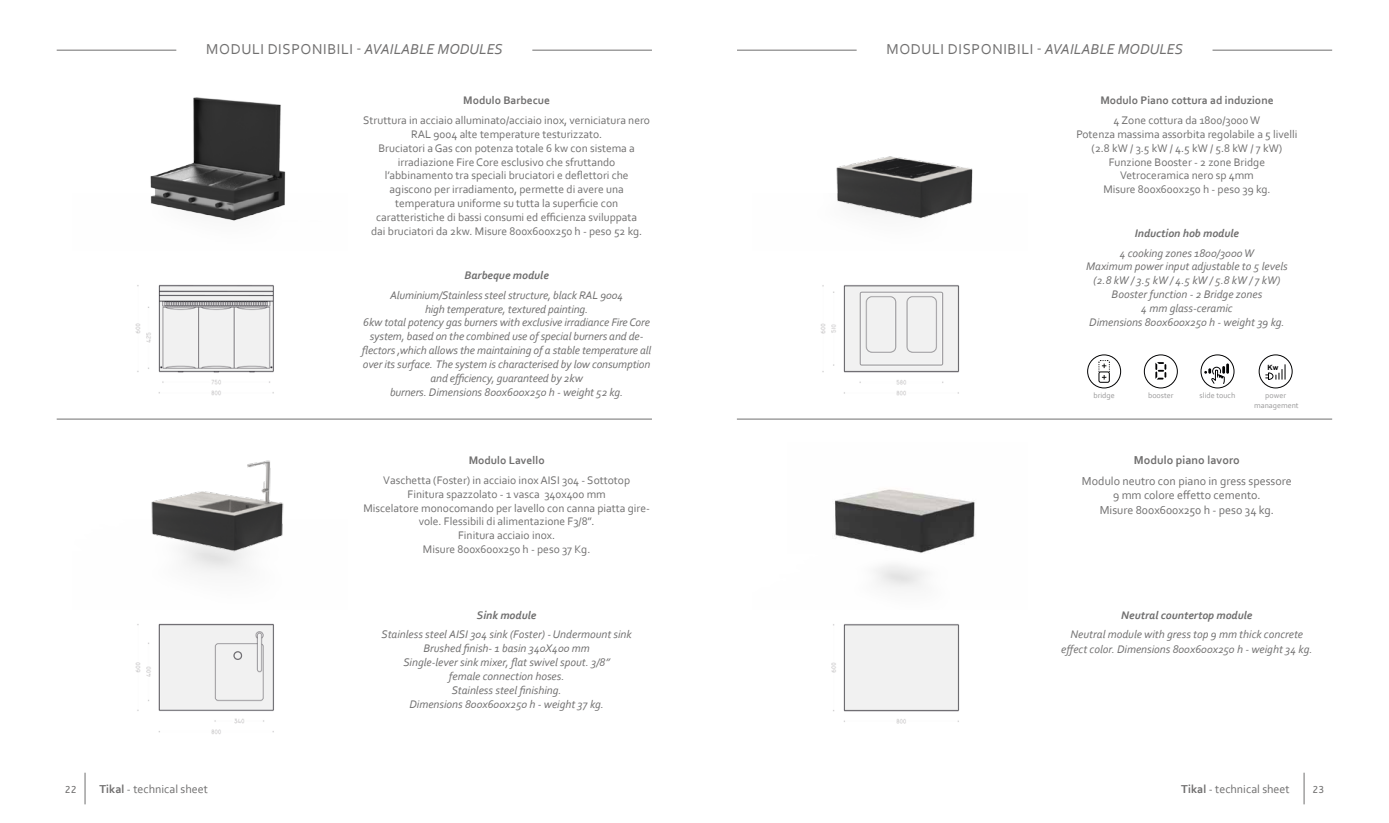
<style>
.page{position:relative;width:1389px;height:823px;background:#fff}
.page>*{position:absolute;margin:0;border:0;box-sizing:border-box;transform-origin:0 0}
.t1{font:15px "Corbel";letter-spacing:.04em;color:#706f6f}
.t2{font:12px/14.4px "Corbel";color:#706f6f;text-align:center}
.t3{font:700 12px "Corbel";color:#706f6f}
.t4{font:italic 11.5px/13.9px "Corbel";color:#706f6f;text-align:center}
.t5{font:11.5px/13.8px "Corbel";color:#706f6f;text-align:center}
.t6{font:italic 700 11.5px "Corbel";color:#706f6f}
.t7{font:700 11.5px "Corbel";color:#706f6f}
.t8{font:10px "A Bee Zee";color:#706f6f}
.t9{font:8px/9.6px "Corbel";color:#9a999a;text-align:center}
.t10{font:700 7.2px "Arial";color:#020203}
.s1{font-style:italic}
.s2{font-weight:700}
</style>
<div class="page">
<img style="left:135px;top:623px;width:139px;height:111px">
<img style="left:831px;top:624px;width:129px;height:100px">
<img style="left:135px;top:284px;width:139px;height:112px">
<img style="left:820px;top:285px;width:140px;height:111px">
<hr style="left:57px;top:418px;width:595px;height:1px;background:#706f6f">
<img style="left:150px;top:97px;width:136px;height:124px">
<img style="left:151px;top:460px;width:133px;height:93px">
<hr style="left:1213px;top:50px;width:119px;height:1px;background:#706f6f">
<hr style="left:737px;top:50px;width:120px;height:1px;background:#706f6f">
<hr style="left:57px;top:50px;width:119px;height:1px;background:#706f6f">
<hr style="left:532px;top:50px;width:120px;height:1px;background:#706f6f">
<hr style="left:737px;top:418px;width:595px;height:1px;background:#706f6f">
<img style="left:836px;top:156px;width:137px;height:63px">
<img style="left:835px;top:489px;width:141px;height:64px">
<svg style="left:1087px;top:354px;width:34px;height:34px"></svg>
<svg style="left:1144px;top:354px;width:34px;height:34px"></svg>
<svg style="left:1201px;top:354px;width:34px;height:34px"></svg>
<svg style="left:1259px;top:354px;width:34px;height:34px"></svg>
<hr style="left:85px;top:772px;width:1px;height:31px;background:#706f6f">
<hr style="left:1304px;top:772px;width:1px;height:31px;background:#706f6f">
<h1 class="t1" style="left:206px;top:39px;width:298px">MODULI DISPONIBILI - <span class="s1">AVAILABLE MODULES</span></h1>
<h1 class="t1" style="left:886px;top:39px;width:298px">MODULI DISPONIBILI - <span class="s1">AVAILABLE MODULES</span></h1>
<p class="t7" style="left:463px;top:93px;width:88px">Modulo Barbecue</p>
<p class="t5" style="left:363px;top:113px;width:288px">Struttura in acciaio alluminato/acciaio inox, verniciatura nero RAL 9004 alte temperature testurizzato.<br>Bruciatori a Gas con potenza totale 6 kw con sistema a irradiazione Fire Core esclusivo che sfruttando l’abbinamento tra speciali bruciatori e deflettori che agiscono per irradiamento, permette di avere una temperatura uniforme su tutta la superficie con caratteristiche di bassi consumi ed efficienza sviluppata<br>dai bruciatori da 2kw. Misure 800x600x250 h - peso 52 kg.</p>
<p class="t6" style="left:464px;top:268px;width:86px">Barbeque module</p>
<p class="t4" style="left:362px;top:287px;width:291px">Aluminium/Stainless steel structure, black RAL 9004<br>high temperature, textured painting.<br>6kw total potency gas burners with exclusive irradiance Fire Core system, based on the combined use of special burners and de&shy;flectors ,which allows the maintaining of a stable temperature all over its surface. The system is characterised by low consumption and efficiency, guaranteed by 2kw<br>burners. Dimensions 800x600x250 h - weight 52 kg.</p>
<p class="t7" style="left:469px;top:453px;width:78px">Modulo Lavello</p>
<p class="t5" style="left:363px;top:472px;width:288px">Vaschetta (Foster) in acciaio inox AISI 304 - Sottotop<br>Finitura spazzolato - 1 vasca 340x400 mm<br>Miscelatore monocomando per lavello con canna piatta gire&shy;vole. Flessibili di alimentazione F3/8”.<br>Finitura acciaio inox.<br>Misure 800x600x250 h - peso 37 Kg.</p>
<p class="t6" style="left:477px;top:607px;width:61px">Sink module</p>
<p class="t4" style="left:382px;top:627px;width:252px">Stainless steel AISI 304 sink (Foster) - Undermount sink Brushed finish- 1 basin 340X400 mm<br>Single-lever sink mixer, flat swivel spout. 3/8”<br>female connection hoses.<br>Stainless steel finishing.<br>Dimensions 800x600x250 h - weight 37 kg.</p>
<p class="t7" style="left:1100px;top:93px;width:175px">Modulo Piano cottura ad induzione</p>
<p class="t5" style="left:1076px;top:113px;width:223px">4 Zone cottura da 1800/3000 W<br>Potenza massima assorbita regolabile a 5 livelli (2.8 kW / 3.5 kW / 4.5 kW / 5.8 kW / 7 kW)<br>Funzione Booster - 2 zone Bridge Vetroceramica nero sp 4mm<br>Misure 800x600x250 h - peso 39 kg.</p>
<p class="t6" style="left:1135px;top:226px;width:106px">Induction hob module</p>
<p class="t4" style="left:1086px;top:245px;width:203px">4 cooking zones 1800/3000 W<br>Maximum power input adjustable to 5 levels (2.8 kW / 3.5 kW / 4.5 kW / 5.8 kW / 7 kW)<br>Booster function - 2 Bridge zones<br>4 mm glass-ceramic<br>Dimensions 800x600x250 h - weight 39 kg.</p>
<p class="t10" style="left:1268px;top:362px;width:12px">Kw</p>
<p class="t9" style="left:1093px;top:390px;width:23px">bridge</p>
<p class="t9" style="left:1148px;top:390px;width:27px">booster</p>
<p class="t9" style="left:1200px;top:390px;width:37px">slide touch</p>
<p class="t9" style="left:1254px;top:390px;width:46px">power management</p>
<p class="t3" style="left:1134px;top:452px;width:108px">Modulo piano lavoro</p>
<p class="t2" style="left:1082px;top:473px;width:211px">Modulo neutro con piano in gress spessore<br>9 mm colore effetto cemento.<br>Misure 800x600x250 h - peso 34 kg.</p>
<p class="t6" style="left:1121px;top:607px;width:133px">Neutral countertop module</p>
<p class="t4" style="left:1061px;top:626px;width:253px;line-height:14.4px">Neutral module with gress top 9 mm thick concrete effect color. Dimensions 800x600x250 h - weight 34 kg.</p>
<p class="t8" style="left:65px;top:783px;width:13px">22</p>
<p class="t2" style="left:99px;top:781px;width:110px"><span class="s2">Tikal</span> - technical sheet</p>
<p class="t2" style="left:1181px;top:781px;width:110px"><span class="s2">Tikal</span> - technical sheet</p>
<p class="t8" style="left:1312px;top:783px;width:13px">23</p>
</div>
